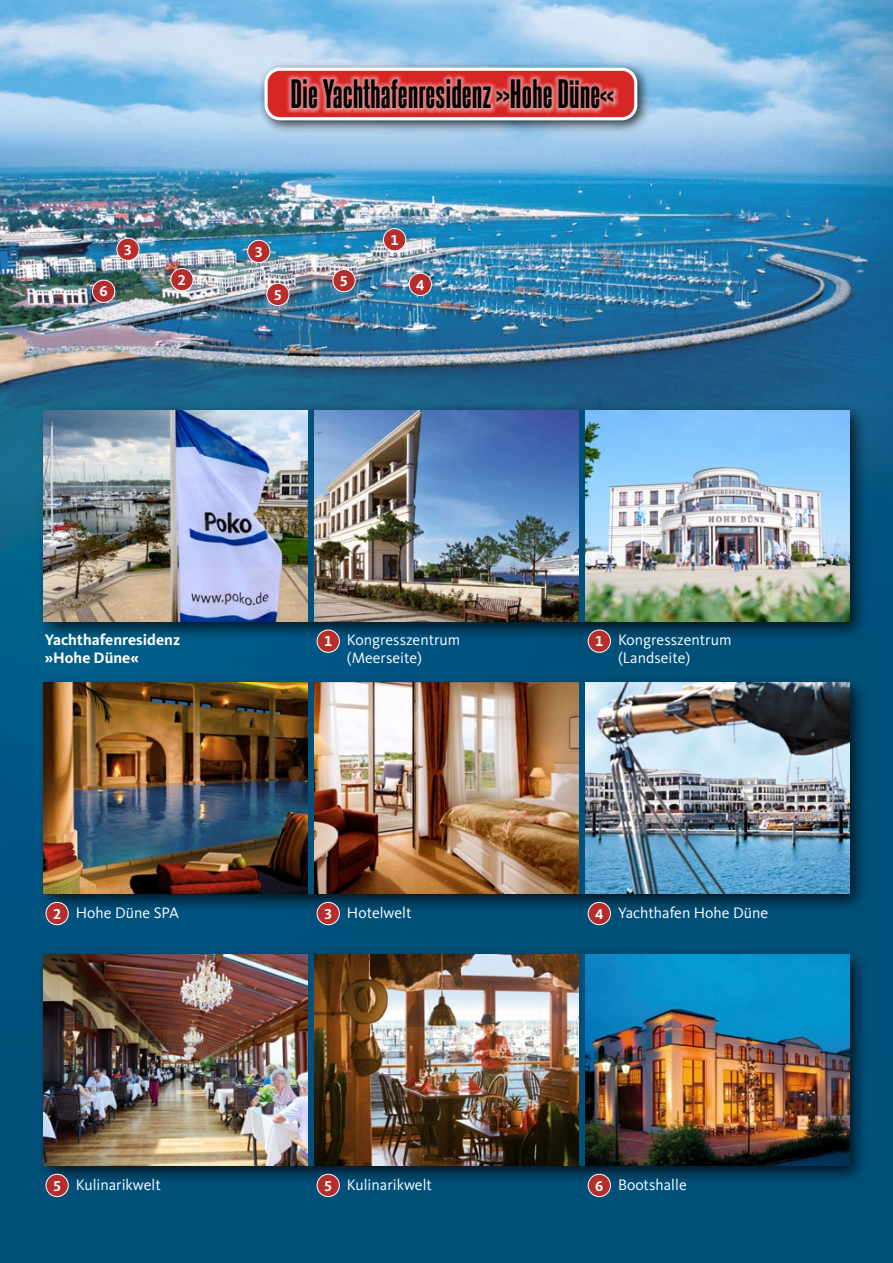
<style>
.page{position:relative;width:893px;height:1263px;background:#00507a}
.page>*{position:absolute;margin:0;border:0;box-sizing:border-box;transform-origin:0 0}
.t1{font:35.25px "Steelfish Eb";color:#000}
.t2{font:15.75px/17.2px "Kievit Pro";color:#fff}
.t3{font:700 15.75px/17.2px "Kievit Pro";color:#fff}
.t4{font:700 14.85px "Kievit Pro";color:#fff}
</style>
<div class="page">
<img style="left:0;top:0;width:893px;height:926px">
<div style="left:36px;top:402px;width:833px;height:240px;background:#000;opacity:.75"></div>
<div style="left:36px;top:674px;width:833px;height:240px;background:#000;opacity:.75"></div>
<div style="left:36px;top:946px;width:833px;height:240px;background:#000;opacity:.75"></div>
<div style="left:383px;top:229px;width:23px;height:22px;background:#b72d2b;border-radius:50%"></div>
<div style="left:383px;top:228px;width:23px;height:23px;border:1px solid #fff;border-radius:50%"></div>
<div style="left:117px;top:238px;width:22px;height:22px;background:#b72d2b;border-radius:50%"></div>
<div style="left:116px;top:238px;width:24px;height:23px;border:1px solid #fff;border-radius:50%"></div>
<div style="left:92px;top:280px;width:23px;height:22px;background:#b72d2b;border-radius:50%"></div>
<div style="left:92px;top:280px;width:23px;height:23px;border:1px solid #fff;border-radius:50%"></div>
<div style="left:171px;top:268px;width:22px;height:23px;background:#b72d2b;border-radius:50%"></div>
<div style="left:170px;top:268px;width:24px;height:23px;border:1px solid #fff;border-radius:50%"></div>
<div style="left:267px;top:283px;width:22px;height:23px;background:#b72d2b;border-radius:50%"></div>
<div style="left:266px;top:283px;width:24px;height:23px;border:1px solid #fff;border-radius:50%"></div>
<div style="left:333px;top:269px;width:22px;height:23px;background:#b72d2b;border-radius:50%"></div>
<div style="left:332px;top:269px;width:24px;height:23px;border:1px solid #fff;border-radius:50%"></div>
<div style="left:409px;top:273px;width:22px;height:22px;background:#b72d2b;border-radius:50%"></div>
<div style="left:409px;top:273px;width:23px;height:23px;border:1px solid #fff;border-radius:50%"></div>
<div style="left:248px;top:240px;width:22px;height:23px;background:#b72d2b;border-radius:50%"></div>
<div style="left:247px;top:240px;width:23px;height:23px;border:1px solid #fff;border-radius:50%"></div>
<div style="left:258px;top:61px;width:393px;height:73px;background:#000;opacity:.75"></div>
<div style="left:266px;top:69px;width:370px;height:50px;background:#d62725;border-radius:14px"></div>
<div style="left:264px;top:68px;width:373px;height:52px;border:3px solid #fff;border-radius:14px"></div>
<svg style="left:287px;top:75px;width:332px;height:38px;background:#e47473"></svg>
<div style="left:46px;top:902px;width:22px;height:23px;background:#b72d2b;border-radius:50%"></div>
<div style="left:45px;top:902px;width:24px;height:23px;border:1px solid #fff;border-radius:50%"></div>
<div style="left:46px;top:1174px;width:22px;height:22px;background:#b72d2b;border-radius:50%"></div>
<div style="left:45px;top:1174px;width:24px;height:23px;border:1px solid #fff;border-radius:50%"></div>
<div style="left:317px;top:630px;width:22px;height:22px;background:#b72d2b;border-radius:50%"></div>
<div style="left:317px;top:629px;width:23px;height:24px;border:1px solid #fff;border-radius:50%"></div>
<div style="left:317px;top:902px;width:22px;height:23px;background:#b72d2b;border-radius:50%"></div>
<div style="left:317px;top:902px;width:23px;height:23px;border:1px solid #fff;border-radius:50%"></div>
<div style="left:317px;top:1174px;width:22px;height:22px;background:#b72d2b;border-radius:50%"></div>
<div style="left:317px;top:1174px;width:23px;height:23px;border:1px solid #fff;border-radius:50%"></div>
<div style="left:588px;top:630px;width:22px;height:22px;background:#b72d2b;border-radius:50%"></div>
<div style="left:588px;top:629px;width:23px;height:24px;border:1px solid #fff;border-radius:50%"></div>
<div style="left:588px;top:902px;width:22px;height:23px;background:#b72d2b;border-radius:50%"></div>
<div style="left:588px;top:902px;width:23px;height:23px;border:1px solid #fff;border-radius:50%"></div>
<div style="left:588px;top:1174px;width:22px;height:22px;background:#b72d2b;border-radius:50%"></div>
<div style="left:588px;top:1174px;width:23px;height:23px;border:1px solid #fff;border-radius:50%"></div>
<img style="left:44px;top:410px;width:263px;height:211px">
<img style="left:44px;top:682px;width:263px;height:212px">
<img style="left:44px;top:955px;width:263px;height:211px">
<img style="left:586px;top:410px;width:263px;height:211px">
<img style="left:586px;top:682px;width:263px;height:212px">
<img style="left:586px;top:955px;width:263px;height:211px">
<img style="left:315px;top:410px;width:263px;height:211px">
<img style="left:315px;top:682px;width:263px;height:212px">
<img style="left:315px;top:955px;width:263px;height:211px">
<p class="t4" style="left:99px;top:283px;width:10px">6</p>
<p class="t4" style="left:124px;top:241px;width:10px">3</p>
<p class="t4" style="left:178px;top:271px;width:10px">2</p>
<h1 class="t1" style="left:291px;top:68px;width:325px">Die Yachthafenresidenz »Hohe Düne«</h1>
<p class="t4" style="left:255px;top:243px;width:10px">3</p>
<p class="t4" style="left:274px;top:286px;width:10px">5</p>
<p class="t4" style="left:390px;top:231px;width:10px">1</p>
<p class="t4" style="left:340px;top:272px;width:10px">5</p>
<p class="t4" style="left:416px;top:276px;width:10px">4</p>
<p class="t3" style="left:45px;top:631px;width:137px">Yachthafenresidenz »Hohe Düne«</p>
<p class="t4" style="left:324px;top:632px;width:10px">1</p>
<p class="t2" style="left:347px;top:631px;width:115px">Kongresszentrum (Meerseite)</p>
<p class="t4" style="left:595px;top:632px;width:10px">1</p>
<p class="t2" style="left:618px;top:631px;width:115px">Kongresszentrum (Landseite)</p>
<p class="t4" style="left:53px;top:905px;width:10px">2</p>
<p class="t2" style="left:76px;top:904px;width:105px">Hohe Düne SPA</p>
<p class="t4" style="left:324px;top:905px;width:10px">3</p>
<p class="t2" style="left:347px;top:904px;width:66px">Hotelwelt</p>
<p class="t4" style="left:595px;top:905px;width:10px">4</p>
<p class="t2" style="left:618px;top:904px;width:152px">Yachthafen Hohe Düne</p>
<p class="t4" style="left:53px;top:1177px;width:10px">5</p>
<p class="t2" style="left:76px;top:1175px;width:87px">Kulinarikwelt</p>
<p class="t4" style="left:324px;top:1177px;width:10px">5</p>
<p class="t2" style="left:347px;top:1175px;width:87px">Kulinarikwelt</p>
<p class="t4" style="left:595px;top:1177px;width:10px">6</p>
<p class="t2" style="left:618px;top:1175px;width:70px">Bootshalle</p>
</div>
